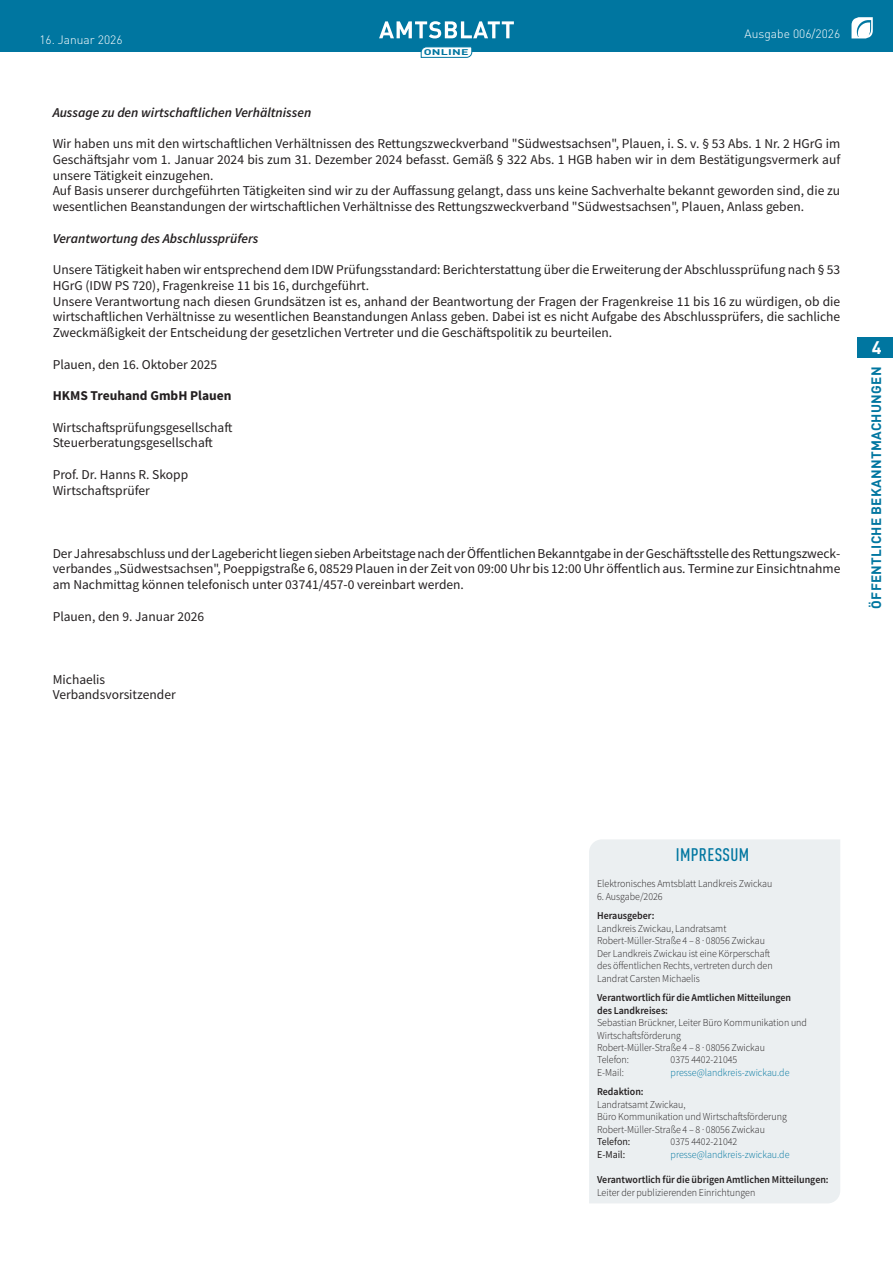
<style>
.page{position:relative;width:893px;height:1263px;background:#fff}
.page>*{position:absolute;margin:0;border:0;box-sizing:border-box;transform-origin:0 0}
._2022_-_Öffentliches_-_DZ{font:500 condensed 18px "DIN Pro";letter-spacing:.02em;color:#0076a0}
.t1{font:700 18px "DIN Pro";color:#fff}
.Brotschrift{font:13.5px/15.8px "Source Sans Pro";color:#231f20;text-align:justify}
.Brotschrift-2{font:italic 600 13.5px "Source Sans Pro";color:#231f20}
.t2{font:700 13.5px "DIN Pro";letter-spacing:.02em;color:#0076a0}
.Brotschrift-3{font:700 13.5px "Source Sans Pro";color:#231f20}
.t3{font:300 12px "DIN Pro";color:#fff}
._2022_-_Kasten_-_Text{font:300 10.5px/12.6px "Source Sans Pro";color:#231f20;scale:.95 1}
._2022_-_Kasten_-_Text-2{font:600 10.5px/12.6px "Source Sans Pro";color:#231f20;scale:.95 1}
._2022_-_Kasten_-_Text-3{font:300 10.5px "Source Sans Pro";color:#0076a0;scale:.95 1}
._2022_-_Kasten_-_Text-4{font:10.5px "Source Sans Pro";color:#231f20;scale:.95 1}
.t4{font:700 8.25px "DIN Pro";letter-spacing:.02em;color:#0076a0;scale:1.5 1}
.s1{font-weight:600}
</style>
<div class="page">
<div style="left:0;top:0;width:893px;height:51px;background:#0076a0"></div>
<svg style="left:851px;top:17px;width:22px;height:21px"></svg>
<svg style="left:379px;top:21px;width:135px;height:17px"></svg>
<svg style="left:421px;top:47px;width:51px;height:11px"></svg>
<div style="left:857px;top:337px;width:36px;height:21px;background:#0076a0"></div>
<div style="left:589px;top:839px;width:251px;height:364px;background:#ebeff1"></div>
<p class="t3" style="left:39px;top:30px;width:85px">16. Januar 2026</p>
<p class="t4" style="left:424px;top:45px;width:31px">ONLINE</p>
<p class="t3" style="left:745px;top:25px;width:97px">Ausgabe 006/2026</p>
<p class="Brotschrift-2" style="left:53px;top:103px;width:260px">Aussage zu den wirtschaftlichen Verhältnissen</p>
<p class="Brotschrift" style="left:53px;top:136px;width:789px">Wir haben uns mit den wirtschaftlichen Verhältnissen des Rettungszweckverband "Südwestsachsen", Plauen, i. S. v. § 53 Abs. 1 Nr. 2 HGrG im Geschäftsjahr vom 1. Januar 2024 bis zum 31. Dezember 2024 befasst. Gemäß § 322 Abs. 1 HGB haben wir in dem Bestätigungsvermerk auf unsere Tätigkeit einzugehen.</p>
<p class="Brotschrift" style="left:53px;top:183px;width:789px">Auf Basis unserer durchgeführten Tätigkeiten sind wir zu der Auffassung gelangt, dass uns keine Sachverhalte bekannt geworden sind, die zu wesentlichen Beanstandungen der wirtschaftlichen Verhältnisse des Rettungszweckverband "Südwestsachsen", Plauen, Anlass geben.</p>
<p class="Brotschrift-2" style="left:53px;top:229px;width:207px">Verantwortung des Abschlussprüfers</p>
<p class="Brotschrift" style="left:53px;top:262px;width:789px">Unsere Tätigkeit haben wir entsprechend dem IDW Prüfungsstandard: Berichterstattung über die Erweiterung der Abschlussprüfung nach § 53<br>HGrG (IDW PS 720), Fragenkreise 11 bis 16, durchgeführt.</p>
<p class="Brotschrift" style="left:53px;top:293px;width:789px">Unsere Verantwortung nach diesen Grundsätzen ist es, anhand der Beantwortung der Fragen der Fragenkreise 11 bis 16 zu würdigen, ob die wirtschaftlichen Verhältnisse zu wesentlichen Beanstandungen Anlass geben. Dabei ist es nicht Aufgabe des Abschlussprüfers, die sachliche Zweckmäßigkeit der Entscheidung der gesetzlichen Vertreter und die Geschäftspolitik zu beurteilen.</p>
<p class="Brotschrift" style="left:53px;top:356px;width:166px">Plauen, den 16. Oktober 2025</p>
<p class="Brotschrift-3" style="left:53px;top:386px;width:180px">HKMS Treuhand GmbH Plauen</p>
<p class="Brotschrift" style="left:53px;top:419px;width:181px">Wirtschaftsprüfungsgesellschaft</p>
<p class="Brotschrift" style="left:53px;top:435px;width:162px">Steuerberatungsgesellschaft</p>
<p class="Brotschrift" style="left:53px;top:466px;width:137px">Prof. Dr. Hanns R. Skopp</p>
<p class="Brotschrift" style="left:53px;top:482px;width:99px">Wirtschaftsprüfer</p>
<p class="Brotschrift" style="left:53px;top:545px;width:789px">Der Jahresabschluss und der Lagebericht liegen sieben Arbeitstage nach der Öffentlichen Bekanntgabe in der Geschäftsstelle des Rettungszweck&shy;verbandes „Südwestsachsen", Poeppigstraße 6, 08529 Plauen in der Zeit von 09:00 Uhr bis 12:00 Uhr öffentlich aus. Termine zur Einsichtnahme am Nachmittag können telefonisch unter 03741/457-0 vereinbart werden.</p>
<p class="Brotschrift" style="left:53px;top:608px;width:153px">Plauen, den 9. Januar 2026</p>
<p class="Brotschrift" style="left:53px;top:671px;width:54px">Michaelis</p>
<p class="Brotschrift" style="left:53px;top:687px;width:125px">Verbandsvorsitzender</p>
<h1 class="t1" style="left:872px;top:333px;width:11px">4</h1>
<p class="t2" style="left:865px;top:609px;width:243px;rotate:-90deg">ÖFFENTLICHE BEKANNTMACHUNGEN</p>
<p class="_2022_-_Öffentliches_-_DZ" style="left:676px;top:841px;width:75px">IMPRESSUM</p>
<p class="_2022_-_Kasten_-_Text" style="left:597px;top:878px;width:186px">Elektronisches Amtsblatt Landkreis Zwickau</p>
<p class="_2022_-_Kasten_-_Text" style="left:597px;top:890px;width:71px">6. Ausgabe/2026</p>
<p class="_2022_-_Kasten_-_Text" style="left:597px;top:909px;width:186px"><span class="s1">Herausgeber:<br></span>Landkreis Zwickau, Landratsamt Robert-Müller-Straße 4 – 8 · 08056 Zwickau Der Landkreis Zwickau ist eine Körperschaft des öffentlichen Rechts, vertreten durch den Landrat Carsten Michaelis</p>
<p class="_2022_-_Kasten_-_Text-2" style="left:597px;top:991px;width:206px">Verantwortlich für die Amtlichen Mitteilungen des Landkreises:</p>
<p class="_2022_-_Kasten_-_Text" style="left:597px;top:1016px;width:222px">Sebastian Brückner, Leiter Büro Kommunikation und<br>Wirtschaftsförderung</p>
<p class="_2022_-_Kasten_-_Text" style="left:597px;top:1042px;width:178px;line-height:12px">Robert-Müller-Straße 4 – 8 · 08056 Zwickau<br>Telefon:</p>
<p class="_2022_-_Kasten_-_Text" style="left:671px;top:1054px;width:72px">0375 4402-21045</p>
<p class="_2022_-_Kasten_-_Text" style="left:597px;top:1066px;width:30px">E-Mail:</p>
<p class="_2022_-_Kasten_-_Text-3" style="left:671px;top:1066px;width:127px">presse@landkreis-zwickau.de</p>
<p class="_2022_-_Kasten_-_Text" style="left:597px;top:1085px;width:201px"><span class="s1">Redaktion:<br></span>Landratsamt Zwickau,<br>Büro Kommunikation und Wirtschaftsförderung</p>
<p class="_2022_-_Kasten_-_Text" style="left:597px;top:1123px;width:178px">Robert-Müller-Straße 4 – 8 · 08056 Zwickau</p>
<p class="_2022_-_Kasten_-_Text-4" style="left:597px;top:1135px;width:37px">Telefon:</p>
<p class="_2022_-_Kasten_-_Text" style="left:671px;top:1136px;width:72px">0375 4402-21042</p>
<p class="_2022_-_Kasten_-_Text-4" style="left:597px;top:1148px;width:31px">E-Mail:</p>
<p class="_2022_-_Kasten_-_Text-3" style="left:671px;top:1148px;width:127px">presse@landkreis-zwickau.de</p>
<p class="_2022_-_Kasten_-_Text-2" style="left:597px;top:1173px;width:245px">Verantwortlich für die übrigen Amtlichen Mitteilungen:</p>
<p class="_2022_-_Kasten_-_Text" style="left:597px;top:1186px;width:168px">Leiter der publizierenden Einrichtungen</p>
</div>
